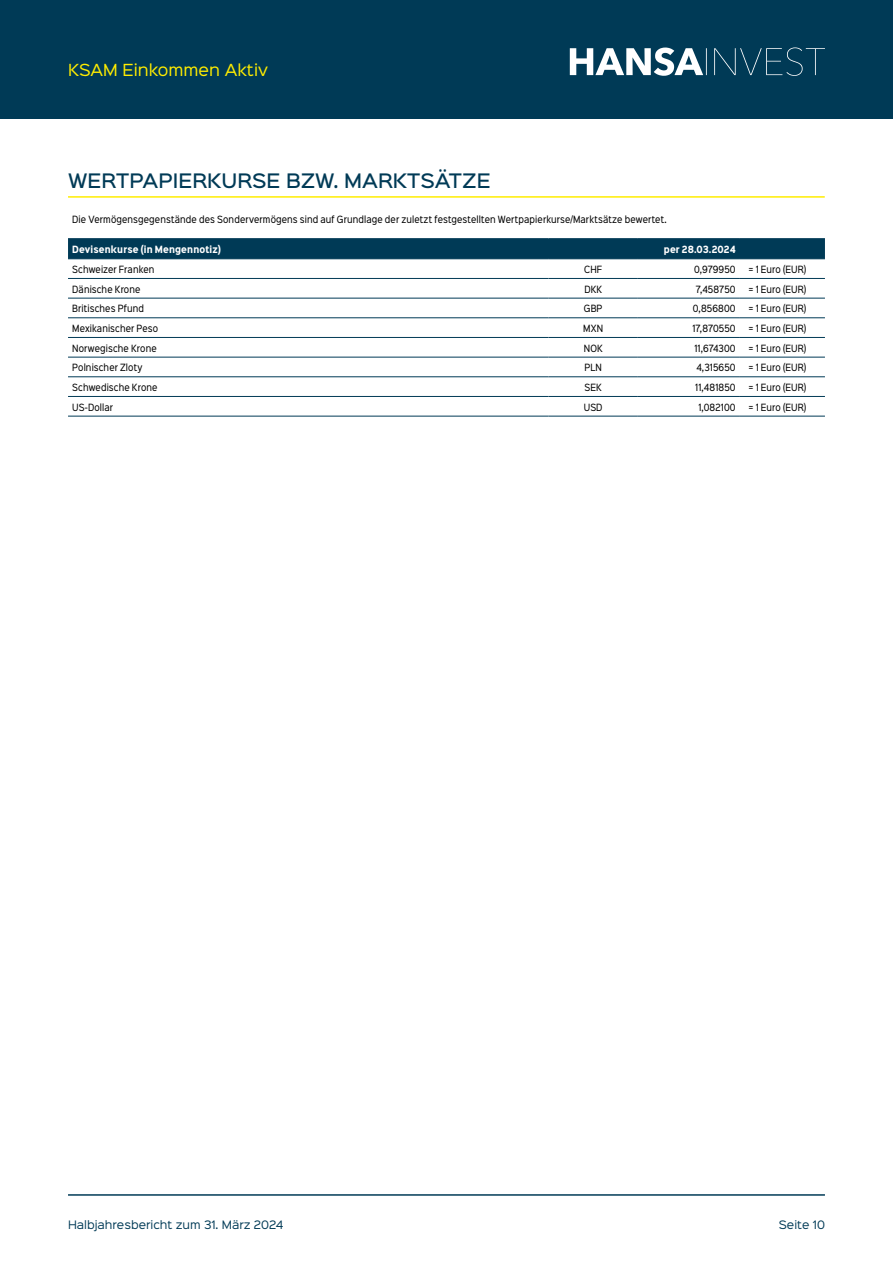
<style>
.page{position:relative;width:893px;height:1263px;background:#fff}
.page>*{position:absolute;margin:0;border:0;box-sizing:border-box;transform-origin:0 0}
.t1{font:500 18px "Sinkin Sans 500";color:#003a56}
.t2{font:15px "Sinkin Sans 400";color:#ffed00}
.t3{font:10.5px "Sinkin Sans 400";color:#003a56}
.t4{font:9px "Sinkin Sans Narrow W01 400 Rg";letter-spacing:.015em;color:#000}
.t5{font:700 9px "Sinkin Sans Narrow W01 700";letter-spacing:.015em;color:#fff}
</style>
<div class="page">
<div style="left:0;top:0;width:893px;height:119px;background:#003a56"></div>
<svg style="left:570px;top:47px;width:255px;height:29px"></svg>
<hr style="left:68px;top:1194px;width:757px;height:2px;background:#003a56">
<div style="left:68px;top:239px;width:757px;height:19px;background:#003a56"></div>
<hr style="left:68px;top:258px;width:481px;height:1px;background:#003a56">
<hr style="left:549px;top:258px;width:89px;height:1px;background:#003a56">
<hr style="left:638px;top:258px;width:102px;height:1px;background:#003a56">
<hr style="left:740px;top:258px;width:85px;height:1px;background:#003a56">
<hr style="left:68px;top:278px;width:481px;height:1px;background:#003a56">
<hr style="left:68px;top:298px;width:481px;height:1px;background:#003a56">
<hr style="left:68px;top:317px;width:481px;height:1px;background:#003a56">
<hr style="left:68px;top:337px;width:481px;height:1px;background:#003a56">
<hr style="left:68px;top:357px;width:481px;height:1px;background:#003a56">
<hr style="left:68px;top:376px;width:481px;height:1px;background:#003a56">
<hr style="left:68px;top:396px;width:481px;height:1px;background:#003a56">
<hr style="left:68px;top:416px;width:481px;height:1px;background:#003a56">
<hr style="left:549px;top:278px;width:89px;height:1px;background:#003a56">
<hr style="left:549px;top:298px;width:89px;height:1px;background:#003a56">
<hr style="left:549px;top:317px;width:89px;height:1px;background:#003a56">
<hr style="left:549px;top:337px;width:89px;height:1px;background:#003a56">
<hr style="left:549px;top:357px;width:89px;height:1px;background:#003a56">
<hr style="left:549px;top:376px;width:89px;height:1px;background:#003a56">
<hr style="left:549px;top:396px;width:89px;height:1px;background:#003a56">
<hr style="left:549px;top:416px;width:89px;height:1px;background:#003a56">
<hr style="left:638px;top:278px;width:102px;height:1px;background:#003a56">
<hr style="left:740px;top:278px;width:85px;height:1px;background:#003a56">
<hr style="left:638px;top:298px;width:102px;height:1px;background:#003a56">
<hr style="left:740px;top:298px;width:85px;height:1px;background:#003a56">
<hr style="left:638px;top:317px;width:102px;height:1px;background:#003a56">
<hr style="left:740px;top:317px;width:85px;height:1px;background:#003a56">
<hr style="left:638px;top:337px;width:102px;height:1px;background:#003a56">
<hr style="left:740px;top:337px;width:85px;height:1px;background:#003a56">
<hr style="left:638px;top:357px;width:102px;height:1px;background:#003a56">
<hr style="left:740px;top:357px;width:85px;height:1px;background:#003a56">
<hr style="left:638px;top:376px;width:102px;height:1px;background:#003a56">
<hr style="left:740px;top:376px;width:85px;height:1px;background:#003a56">
<hr style="left:638px;top:396px;width:102px;height:1px;background:#003a56">
<hr style="left:740px;top:396px;width:85px;height:1px;background:#003a56">
<hr style="left:638px;top:416px;width:102px;height:1px;background:#003a56">
<hr style="left:740px;top:416px;width:85px;height:1px;background:#003a56">
<hr style="left:68px;top:238px;width:481px;height:1px;background:#003a56">
<hr style="left:549px;top:238px;width:89px;height:1px;background:#003a56">
<hr style="left:638px;top:238px;width:102px;height:1px;background:#003a56">
<hr style="left:740px;top:238px;width:85px;height:1px;background:#003a56">
<hr style="left:68px;top:196px;width:757px;height:2px;background:#ffed00">
<h2 class="t2" style="left:68px;top:57px;width:201px">KSAM Einkommen Aktiv</h2>
<h1 class="t1" style="left:68px;top:165px;width:424px">WERTPAPIERKURSE BZW. MARKTSÄTZE</h1>
<p class="t4" style="left:72px;top:213px;width:596px">Die Vermögensgegenstände des Sondervermögens sind auf Grundlage der zuletzt festgestellten Wertpapierkurse/Marktsätze bewertet.</p>
<p class="t5" style="left:72px;top:243px;width:150px">Devisenkurse (in Mengennotiz)</p>
<p class="t5" style="left:664px;top:243px;width:73px">per 28.03.2024</p>
<p class="t4" style="left:72px;top:263px;width:84px">Schweizer Franken</p>
<p class="t4" style="left:584px;top:263px;width:19px">CHF</p>
<p class="t4" style="left:694px;top:263px;width:43px">0,979950</p>
<p class="t4" style="left:748px;top:263px;width:59px">= 1 Euro (EUR)</p>
<p class="t4" style="left:72px;top:283px;width:70px">Dänische Krone</p>
<p class="t4" style="left:584px;top:283px;width:19px">DKK</p>
<p class="t4" style="left:696px;top:283px;width:41px">7,458750</p>
<p class="t4" style="left:748px;top:283px;width:59px">= 1 Euro (EUR)</p>
<p class="t4" style="left:72px;top:302px;width:73px">Britisches Pfund</p>
<p class="t4" style="left:584px;top:302px;width:20px">GBP</p>
<p class="t4" style="left:693px;top:302px;width:44px">0,856800</p>
<p class="t4" style="left:748px;top:302px;width:59px">= 1 Euro (EUR)</p>
<p class="t4" style="left:72px;top:322px;width:87px">Mexikanischer Peso</p>
<p class="t4" style="left:583px;top:322px;width:21px">MXN</p>
<p class="t4" style="left:692px;top:322px;width:45px">17,870550</p>
<p class="t4" style="left:748px;top:322px;width:59px">= 1 Euro (EUR)</p>
<p class="t4" style="left:72px;top:342px;width:86px">Norwegische Krone</p>
<p class="t4" style="left:584px;top:342px;width:20px">NOK</p>
<p class="t4" style="left:694px;top:342px;width:43px">11,674300</p>
<p class="t4" style="left:748px;top:342px;width:59px">= 1 Euro (EUR)</p>
<p class="t4" style="left:72px;top:361px;width:72px">Polnischer Zloty</p>
<p class="t4" style="left:584px;top:361px;width:19px">PLN</p>
<p class="t4" style="left:696px;top:361px;width:41px">4,315650</p>
<p class="t4" style="left:748px;top:361px;width:59px">= 1 Euro (EUR)</p>
<p class="t4" style="left:72px;top:381px;width:87px">Schwedische Krone</p>
<p class="t4" style="left:585px;top:381px;width:19px">SEK</p>
<p class="t4" style="left:695px;top:381px;width:42px">11,481850</p>
<p class="t4" style="left:748px;top:381px;width:59px">= 1 Euro (EUR)</p>
<p class="t4" style="left:72px;top:401px;width:42px">US-Dollar</p>
<p class="t4" style="left:584px;top:401px;width:20px">USD</p>
<p class="t4" style="left:698px;top:401px;width:39px">1,082100</p>
<p class="t4" style="left:748px;top:401px;width:59px">= 1 Euro (EUR)</p>
<p class="t3" style="left:68px;top:1216px;width:217px">Halbjahresbericht zum 31. März 2024</p>
<p class="t3" style="left:779px;top:1216px;width:48px">Seite 10</p>
</div>
